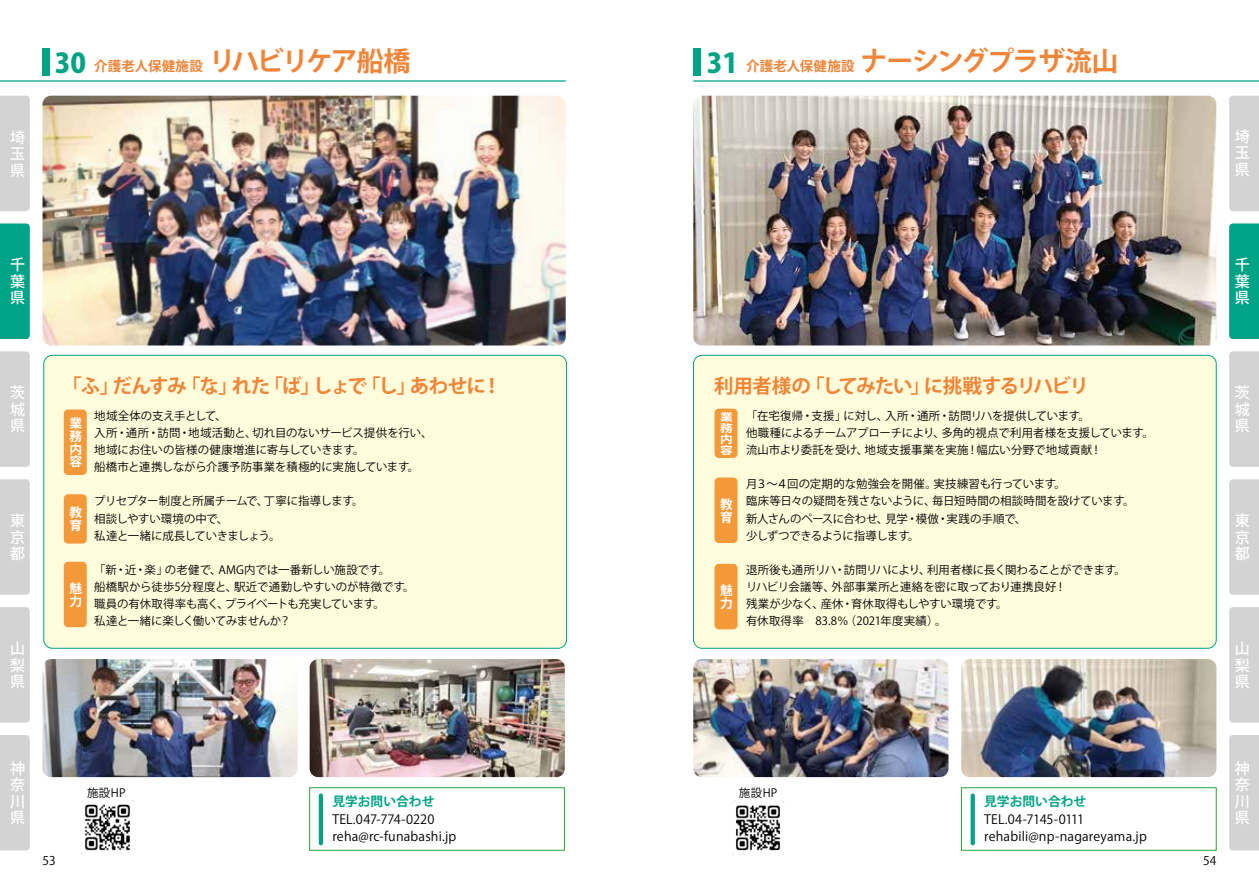
<style>
.page{position:relative;width:1259px;height:893px;background:#fff}
.page>*{position:absolute;margin:0;border:0;box-sizing:border-box;transform-origin:0 0}
.t1{font:700 27px "Koz Go Pr 6 N";letter-spacing:-.045em;color:#f08437}
.t2{font:700 19.5px "Koz Go Pr 6 N";letter-spacing:-.05em;color:#f08437}
.t3{font:500 15px/16.5px "Koz Go Pr 6 N";color:#fff;text-align:justify}
.t4{font:700 13.5px "Koz Go Pr 6 N";letter-spacing:.015em;color:#f08437}
.t5{font:12.75px/17.1px "Koz Go Pr 6 N";letter-spacing:.01em;color:#000}
.t6{font:700 12.75px "Koz Go Pr 6 N";color:#00a385}
.t7{font:700 12.75px/12.9px "Koz Go Pr 6 N";color:#fff}
.t8{font:12px "Koz Go Pr 6 N";color:#000}
.t9{font:11.4px/17.1px "Koz Go Pr 6 N";letter-spacing:-.01em;color:#000}
.t10{font:700 10.65px/10.8px "Koz Go Pr 6 N";color:#fff;text-align:justify;scale:1.19 1}
.s1{font-weight:800;font-size:27px;color:#00a385}
.s2{font-size:27px}
.s3{font-weight:800;color:#00a385}
.s4{font-size:13.5px}
</style>
<div class="page">
<div style="left:44px;top:355px;width:522px;height:293px;background:#fffcdb;border-radius:9px"></div>
<div style="left:44px;top:355px;width:523px;height:293px;border:1px solid #00a385;border-radius:9px"></div>
<div style="left:693px;top:355px;width:523px;height:293px;background:#fffcdb;border-radius:9px"></div>
<div style="left:693px;top:355px;width:523px;height:293px;border:1px solid #00a385;border-radius:9px"></div>
<div style="left:43px;top:48px;width:7px;height:27px;background:#00a385"></div>
<div style="left:693px;top:48px;width:7px;height:27px;background:#00a385"></div>
<hr style="left:0;top:80px;width:566px;height:2px;background:#00a385">
<hr style="left:693px;top:80px;width:566px;height:2px;background:#00a385">
<div style="left:1229px;top:96px;width:30px;height:115px;background:#d3d3d4"></div>
<div style="left:1229px;top:351px;width:30px;height:116px;background:#d3d3d4"></div>
<div style="left:1229px;top:479px;width:30px;height:116px;background:#d3d3d4"></div>
<div style="left:1229px;top:607px;width:30px;height:116px;background:#d3d3d4"></div>
<div style="left:1229px;top:735px;width:30px;height:115px;background:#d3d3d4"></div>
<div style="left:0;top:96px;width:30px;height:115px;background:#d3d3d4"></div>
<div style="left:0;top:351px;width:30px;height:116px;background:#d3d3d4"></div>
<div style="left:0;top:479px;width:30px;height:116px;background:#d3d3d4"></div>
<div style="left:0;top:607px;width:30px;height:116px;background:#d3d3d4"></div>
<div style="left:0;top:735px;width:30px;height:115px;background:#d3d3d4"></div>
<div style="left:1229px;top:224px;width:30px;height:115px;background:#00a385"></div>
<div style="left:0;top:224px;width:30px;height:115px;background:#00a385"></div>
<img style="left:43px;top:96px;width:523px;height:249px">
<img style="left:310px;top:659px;width:255px;height:118px">
<hr style="left:319px;top:793px;width:4px;height:52px;background:#00a385;border-radius:2px">
<div style="left:309px;top:787px;width:255px;height:63px;border:1px solid #2aa738"></div>
<img style="left:693px;top:96px;width:523px;height:249px">
<img style="left:693px;top:659px;width:255px;height:118px">
<img style="left:961px;top:659px;width:255px;height:118px">
<div style="left:970px;top:793px;width:5px;height:52px;background:#00a385;border-radius:2px"></div>
<div style="left:961px;top:787px;width:255px;height:63px;border:1px solid #2aa738"></div>
<img style="left:43px;top:659px;width:255px;height:118px">
<div style="left:714px;top:477px;width:23px;height:66px;background:#f39939;border-radius:4px"></div>
<div style="left:714px;top:564px;width:23px;height:65px;background:#f39939;border-radius:4px"></div>
<div style="left:64px;top:409px;width:23px;height:66px;background:#f39939;border-radius:4px"></div>
<div style="left:64px;top:562px;width:23px;height:65px;background:#f39939;border-radius:4px"></div>
<div style="left:714px;top:409px;width:23px;height:49px;background:#f39939;border-radius:4px"></div>
<div style="left:64px;top:494px;width:23px;height:50px;background:#f39939;border-radius:4px"></div>
<img style="left:82px;top:800px;width:52px;height:54px">
<img style="left:732px;top:800px;width:53px;height:54px">
<h3 class="t3" style="left:10px;top:129px;width:16px">埼玉県</h3>
<p class="t4" style="left:55px;top:58px;width:357px"><span class="s1">30</span> 介護老人保健施設 <span class="s2">リハビリケア船橋</span></p>
<h1 class="t1" style="left:707px;top:46px;width:413px"><span class="s3">31</span> <span class="s4">介護老人保健施設</span> ナーシングプラザ流山</h1>
<h3 class="t3" style="left:1234px;top:128px;width:16px">埼玉県</h3>
<h3 class="t3" style="left:10px;top:257px;width:16px">千葉県</h3>
<h3 class="t3" style="left:1234px;top:257px;width:16px">千葉県</h3>
<h3 class="t3" style="left:10px;top:385px;width:16px">茨城県</h3>
<h3 class="t3" style="left:10px;top:513px;width:16px">東京都</h3>
<h3 class="t3" style="left:10px;top:641px;width:16px">山梨県</h3>
<h2 class="t2" style="left:62px;top:375px;width:441px">「ふ」だんすみ「な」れた「ば」しょで「し」あわせに！</h2>
<p class="t7" style="left:69px;top:417px;width:14px;text-align:justify">業務内容</p>
<p class="t7" style="left:69px;top:506px;width:14px">教育</p>
<p class="t7" style="left:69px;top:582px;width:14px">魅力</p>
<p class="t9" style="left:94px;top:407px;width:340px">地域全体の支え手として、<br>入所・通所・訪問・地域活動と、切れ目のないサービス提供を行い、地域にお住いの皆様の健康増進に寄与していきます。<br>船橋市と連携しながら介護予防事業を積極的に実施しています。</p>
<p class="t9" style="left:94px;top:493px;width:271px">プリセプター制度と所属チームで、丁寧に指導します。相談しやすい環境の中で、<br>私達と一緒に成長していきましょう。</p>
<p class="t9" style="left:94px;top:561px;width:322px">「新・近・楽」の老健で、AMG内では一番新しい施設です。<br>船橋駅から徒歩5分程度と、駅近で通勤しやすいのが特徴です。職員の有休取得率も高く、プライベートも充実しています。<br>私達と一緒に楽しく働いてみませんか？</p>
<h2 class="t2" style="left:714px;top:375px;width:376px">利用者様の「してみたい」に挑戦するリハビリ</h2>
<p class="t10" style="left:720px;top:412px;width:12px">業務内容</p>
<p class="t7" style="left:720px;top:498px;width:14px">教育</p>
<p class="t7" style="left:720px;top:584px;width:14px">魅力</p>
<p class="t9" style="left:746px;top:407px;width:409px">「在宅復帰・支援」に対し、入所・通所・訪問リハを提供しています。<br>他職種によるチームアプローチにより、多角的視点で利用者様を支援しています。流山市より委託を受け、地域支援事業を実施！幅広い分野で地域貢献！</p>
<p class="t9" style="left:746px;top:476px;width:390px">月３～４回の定期的な勉強会を開催。実技練習も行っています。<br>臨床等日々の疑問を残さないように、毎日短時間の相談時間を設けています。新人さんのペースに合わせ、見学・模倣・実践の手順で、<br>少しずつできるように指導します。</p>
<p class="t9" style="left:746px;top:561px;width:381px">退所後も通所リハ・訪問リハにより、利用者様に長く関わることができます。リハビリ会議等、外部事業所と連絡を密に取っており連携良好！<br>残業が少なく、産休・育休取得もしやすい環境です。<br>有休取得率　83.8％（2021年度実績）。</p>
<h3 class="t3" style="left:1234px;top:385px;width:16px">茨城県</h3>
<h3 class="t3" style="left:1234px;top:513px;width:16px">東京都</h3>
<h3 class="t3" style="left:1234px;top:641px;width:16px">山梨県</h3>
<h3 class="t3" style="left:10px;top:760px;width:16px">神奈川県</h3>
<p class="t9" style="left:87px;top:784px;width:40px">施設HP</p>
<p class="t9" style="left:739px;top:784px;width:40px">施設HP</p>
<p class="t6" style="left:332px;top:794px;width:103px">見学お問い合わせ</p>
<p class="t5" style="left:332px;top:810px;width:125px">TEL.047-774-0220 reha@rc-funabashi.jp</p>
<p class="t6" style="left:984px;top:794px;width:103px">見学お問い合わせ</p>
<p class="t5" style="left:984px;top:810px;width:164px">TEL.04-7145-0111 rehabili@np-nagareyama.jp</p>
<p class="t8" style="left:43px;top:854px;width:15px">53</p>
<p class="t8" style="left:1203px;top:854px;width:15px">54</p>
<h3 class="t3" style="left:1234px;top:760px;width:16px">神奈川県</h3>
</div>
